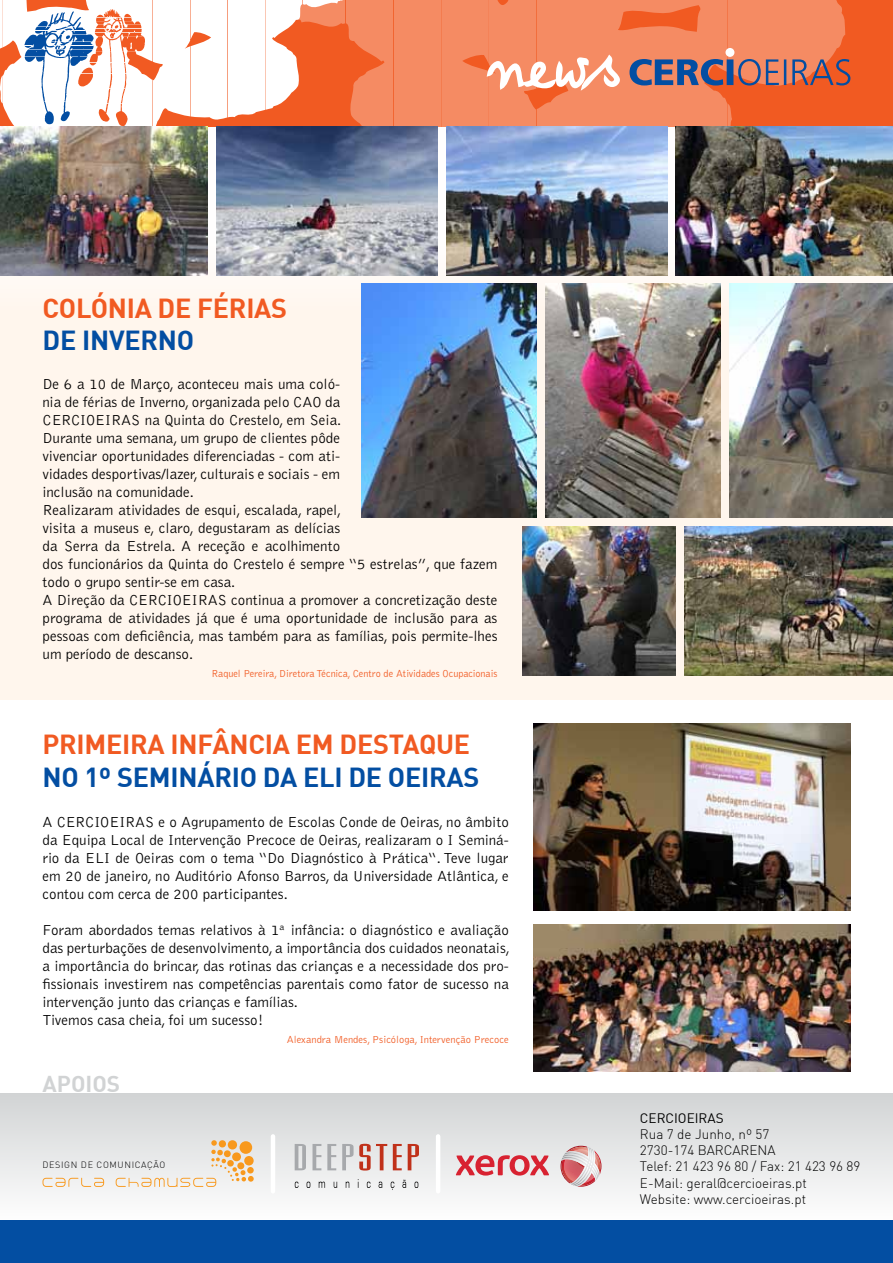
<style>
.page{position:relative;width:893px;height:1263px;background:#fff}
.page>*{position:absolute;margin:0;border:0;box-sizing:border-box;transform-origin:0 0}
.t1{font:700 27px "DIN";letter-spacing:-.01em;color:#f15a22}
.t2{font:700 27px "DIN";letter-spacing:-.01em;color:#034ea2}
.t3{font:700 22.5px "DIN";color:#d1d3d4}
.t4{font:300 15px/18px "Bell Gothic Std";color:#000}
.t5{font:300 13.5px/16.2px "DIN";color:#000}
.t6{font:13.5px "DIN";color:#000}
.t7{font:300 10.5px "Bell Gothic Std";color:#f15a22}
.t8{font:300 9px "DIN";letter-spacing:.07em;color:#000}
</style>
<div class="page">
<div style="left:0;top:126px;width:893px;height:573px;background:#fff6ed"></div>
<div style="left:0;top:1093px;width:893px;height:134px;background:linear-gradient(to bottom,#d1d3d4,#fff)"></div>
<div style="left:0;top:1220px;width:893px;height:43px;background:#034ea2"></div>
<div style="left:0;top:0;width:893px;height:126px;background:#f15a22"></div>
<svg style="left:375px;top:0;width:476px;height:126px;fill:#f58b63"></svg>
<svg style="left:0;top:0;width:375px;height:126px;fill:#fff"></svg>
<svg style="left:629px;top:59px;width:221px;height:26px"></svg>
<div style="left:725px;top:48px;width:9px;height:9px;background:#fff;border-radius:50%"></div>
<svg style="left:485px;top:52px;width:137px;height:41px;background:#f7ab8e"></svg>
<svg style="left:24px;top:9px;width:121px;height:117px;background:#ddd2d5"></svg>
<svg style="left:456px;top:1155px;width:93px;height:20px;background:#e0838b"></svg>
<svg style="left:560px;top:1146px;width:41px;height:41px"></svg>
<svg style="left:43px;top:1178px;width:61px;height:9px"></svg>
<svg style="left:116px;top:1140px;width:138px;height:47px;background:#ebdfcd"></svg>
<svg style="left:295px;top:1144px;width:11px;height:26px"></svg>
<svg style="left:312px;top:1144px;width:9px;height:26px"></svg>
<svg style="left:327px;top:1144px;width:9px;height:26px"></svg>
<svg style="left:342px;top:1144px;width:45px;height:26px"></svg>
<svg style="left:393px;top:1144px;width:9px;height:26px"></svg>
<svg style="left:408px;top:1144px;width:11px;height:26px"></svg>
<svg style="left:295px;top:1181px;width:3px;height:7px"></svg>
<svg style="left:307px;top:1181px;width:3px;height:7px"></svg>
<svg style="left:319px;top:1181px;width:6px;height:7px"></svg>
<svg style="left:334px;top:1182px;width:3px;height:6px"></svg>
<svg style="left:346px;top:1181px;width:3px;height:7px"></svg>
<svg style="left:367px;top:1181px;width:3px;height:7px"></svg>
<svg style="left:379px;top:1181px;width:3px;height:7px"></svg>
<svg style="left:391px;top:1181px;width:3px;height:9px"></svg>
<svg style="left:402px;top:1180px;width:4px;height:8px"></svg>
<svg style="left:415px;top:1181px;width:3px;height:7px"></svg>
<hr style="left:271px;top:1136px;width:4px;height:55px;background:#fff">
<hr style="left:436px;top:1136px;width:4px;height:55px;background:#fff">
<img style="left:522px;top:526px;width:153px;height:150px">
<img style="left:0;top:126px;width:208px;height:149px">
<img style="left:216px;top:126px;width:221px;height:149px">
<img style="left:446px;top:126px;width:221px;height:149px">
<img style="left:676px;top:126px;width:217px;height:149px">
<img style="left:533px;top:724px;width:317px;height:187px">
<img style="left:533px;top:924px;width:317px;height:147px">
<img style="left:362px;top:284px;width:175px;height:234px">
<img style="left:545px;top:284px;width:176px;height:234px">
<img style="left:729px;top:284px;width:164px;height:234px">
<img style="left:684px;top:526px;width:209px;height:150px">
<h1 class="t1" style="left:43px;top:290px;width:246px">COLÓNIA DE FÉRIAS</h1>
<h1 class="t2" style="left:43px;top:323px;width:153px">DE INVERNO</h1>
<p class="t4" style="left:43px;top:376px;width:456px">De 6 a 10 de Março, aconteceu mais uma coló-<br>nia de férias de Inverno, organizada pelo CAO da<br>CERCIOEIRAS na Quinta do Crestelo, em Seia.<br>Durante uma semana, um grupo de clientes pôde<br>vivenciar oportunidades diferenciadas - com ati-<br>vidades desportivas/lazer, culturais e sociais - em<br>inclusão na comunidade.<br>Realizaram atividades de esqui, escalada, rapel,<br>visita a museus e, claro, degustaram as delícias<br>da Serra da Estrela. A receção e acolhimento<br>dos funcionários da Quinta do Crestelo é sempre “5 estrelas”, que fazem todo o grupo sentir-se em casa.<br>A Direção da CERCIOEIRAS continua a promover a concretização deste programa de atividades já que é uma oportunidade de inclusão para as pessoas com deficiência, mas também para as famílias, pois permite-lhes um período de descanso.</p>
<p class="t7" style="left:211px;top:668px;width:287px">Raquel Pereira, Diretora Técnica, Centro de Atividades Ocupacionais</p>
<h1 class="t1" style="left:43px;top:727px;width:429px">PRIMEIRA INFÂNCIA EM DESTAQUE</h1>
<h1 class="t2" style="left:43px;top:759px;width:438px">NO 1º SEMINÁRIO DA ELI DE OEIRAS</h1>
<p class="t4" style="left:43px;top:813px;width:468px;text-align:justify">A CERCIOEIRAS e o Agrupamento de Escolas Conde de Oeiras, no âmbito da Equipa Local de Intervenção Precoce de Oeiras, realizaram o I Seminá&shy;rio da ELI de Oeiras com o tema “Do Diagnóstico à Prática“. Teve lugar em 20 de janeiro, no Auditório Afonso Barros, da Universidade Atlântica, e contou com cerca de 200 participantes.</p>
<p class="t4" style="left:43px;top:921px;width:469px">Foram abordados temas relativos à 1ª infância: o diagnóstico e avaliação das perturbações de desenvolvimento, a importância dos cuidados neonatais, a importância do brincar, das rotinas das crianças e a necessidade dos pro&shy;fissionais investirem nas competências parentais como fator de sucesso na intervenção junto das crianças e famílias.<br>Tivemos casa cheia, foi um sucesso!</p>
<p class="t7" style="left:287px;top:1033px;width:223px">Alexandra Mendes, Psicóloga, Intervenção Precoce</p>
<h2 class="t3" style="left:43px;top:1069px;width:14px">APOIOS</h2>
<p class="t8" style="left:43px;top:1159px;width:124px">design de comunicação</p>
<p class="t6" style="left:640px;top:1109px;width:85px">CERCIOEIRAS</p>
<p class="t5" style="left:640px;top:1126px;width:222px">Rua 7 de Junho, nº 57<br>2730-174 BARCARENA<br>Telef: 21 423 96 80 / Fax: 21 423 96 89<br>E-Mail: geral@cercioeiras.pt<br>Website: www.cercioeiras.pt</p>
</div>
